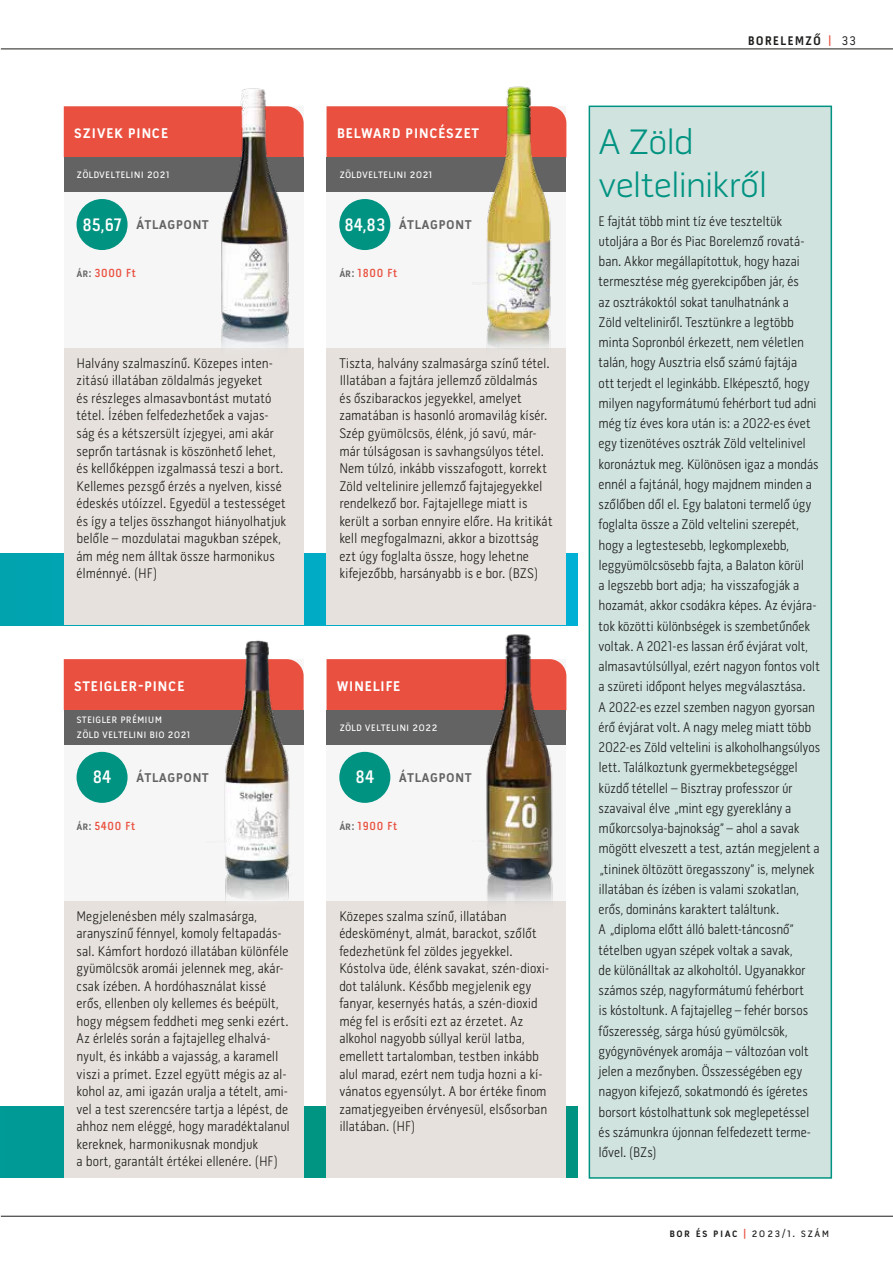
<style>
.page{position:relative;width:893px;height:1263px;background:#fff}
.page>*{position:absolute;margin:0;border:0;box-sizing:border-box;transform-origin:0 0}
.t1{font:300 36px/43.2px "Pill Gothic 600 mg";letter-spacing:-.02em;color:#009381}
.t2{font:600 18.45px "Pill Gothic 300 mg";color:#fff}
.t3{font:600 18px "Pill Gothic 300 mg";letter-spacing:.02em;color:#fff}
.t4{font:600 16.5px "Pill Gothic 300 mg";letter-spacing:.02em;color:#646363}
.t5{font:300 14.25px/17.5px "Pill Gothic 300 mg";letter-spacing:-.005em;color:#1d1d1b}
.t6{font:700 12.75px "Pill Gothic 300 mg";letter-spacing:.12em;color:#1d1d1b}
.t7{font:12px/14.2px "Pill Gothic 300 mg";letter-spacing:.01em;color:#fff}
.t8{font:600 12px "Pill Gothic 300 mg";letter-spacing:.06em;color:#ea5040}
.t9{font:12px "Pill Gothic 300 mg";letter-spacing:.12em;color:#1d1d1b}
.s1{color:#ea5040}
.s2{font-weight:400}
.s3{font-size:18.45px;color:#fff}
.s4{color:#646363}
.s5{font-weight:600}
.s6{font-weight:700;color:#ea5040}
</style>
<div class="page">
<hr style="left:1px;top:49px;width:892px;height:1px;background:#1d1d1b">
<hr style="left:1px;top:1216px;width:892px;height:1px;background:#1d1d1b">
<svg style="left:0;top:554px;width:578px;height:71px;background:#02a7b9"></svg>
<svg style="left:0;top:1106px;width:578px;height:72px;background:#02988f"></svg>
<div style="left:327px;top:106px;width:239px;height:519px;background:#f6f6f6"></div>
<div style="left:327px;top:106px;width:145px;height:51px;background:#ea5040"></div>
<div style="left:327px;top:157px;width:239px;height:34px;background:#646363"></div>
<div style="left:327px;top:349px;width:239px;height:276px;background:#e6e1dd"></div>
<div style="left:339px;top:199px;width:51px;height:51px;background:#009381;border-radius:50%"></div>
<div style="left:64px;top:659px;width:240px;height:519px;background:#f6f6f6"></div>
<div style="left:64px;top:659px;width:143px;height:51px;background:#ea5040"></div>
<div style="left:64px;top:710px;width:240px;height:34px;background:#646363"></div>
<div style="left:64px;top:901px;width:240px;height:277px;background:#e6e1dd"></div>
<div style="left:77px;top:752px;width:51px;height:51px;background:#009381;border-radius:50%"></div>
<div style="left:327px;top:659px;width:239px;height:519px;background:#f6f6f6"></div>
<div style="left:327px;top:659px;width:145px;height:51px;background:#ea5040"></div>
<div style="left:327px;top:710px;width:239px;height:34px;background:#646363"></div>
<div style="left:327px;top:901px;width:239px;height:277px;background:#e6e1dd"></div>
<div style="left:339px;top:752px;width:51px;height:51px;background:#009381;border-radius:50%"></div>
<div style="left:64px;top:106px;width:240px;height:519px;background:#f6f6f6"></div>
<div style="left:64px;top:106px;width:143px;height:51px;background:#ea5040"></div>
<div style="left:64px;top:157px;width:240px;height:34px;background:#646363"></div>
<div style="left:64px;top:349px;width:240px;height:276px;background:#e6e1dd"></div>
<div style="left:77px;top:199px;width:51px;height:51px;background:#009381;border-radius:50%"></div>
<div style="left:589px;top:106px;width:242px;height:1072px;background:#d0e3df"></div>
<div style="left:589px;top:106px;width:243px;height:1073px;border:2px solid #009381"></div>
<img style="left:472px;top:605px;width:99px;height:297px">
<img style="left:472px;top:86px;width:95px;height:263px">
<img style="left:207px;top:604px;width:99px;height:296px">
<img style="left:207px;top:88px;width:97px;height:261px">
<p class="t6" style="left:748px;top:32px;width:109px">BORELEMZŐ <span class="s1">|</span> <span class="s2">33</span></p>
<p class="t3" style="left:74px;top:121px;width:96px">Szivek Pince</p>
<p class="t7" style="left:77px;top:167px;width:95px">Zöldveltelini 2021</p>
<p class="t4" style="left:83px;top:213px;width:128px"><span class="s3">85,67</span> átlagpont</p>
<p class="t8" style="left:77px;top:265px;width:61px"><span class="s4">Ár:</span> 3000 Ft</p>
<p class="t5" style="left:77px;top:354px;width:211px">Halvány szalmaszínű. Közepes inten&shy;zitású illatában zöldalmás jegyeket<br>és részleges almasavbontást mutató tétel. Ízében felfedezhetőek a vajas&shy;ság és a kétszersült ízjegyei, ami akár seprőn tartásnak is köszönhető lehet, és kellőképpen izgalmassá teszi a bort.<br>Kellemes pezsgő érzés a nyelven, kissé édeskés utóízzel. Egyedül a testességet és így a teljes összhangot hiányolhatjuk belőle – mozdulatai magukban szépek, ám még nem álltak össze harmonikus élménnyé. (HF)</p>
<p class="t3" style="left:74px;top:674px;width:112px">Steigler-Pince</p>
<p class="t7" style="left:77px;top:712px;width:115px">Steigler Prémium<br>Zöld veltelini Bio 2021</p>
<p class="t2" style="left:93px;top:766px;width:20px">84</p>
<p class="t4" style="left:136px;top:766px;width:74px">átlagpont</p>
<p class="t8" style="left:77px;top:818px;width:60px"><span class="s4">Ár:</span> 5400 Ft</p>
<p class="t5" style="left:77px;top:907px;width:215px">Megjelenésben mély szalmasárga, aranyszínű fénnyel, komoly feltapadás&shy;sal. Kámfort hordozó illatában különféle gyümölcsök aromái jelennek meg, akár&shy;csak ízében. A hordóhasználat kissé erős, ellenben oly kellemes és beépült, hogy mégsem feddheti meg senki ezért.<br>Az érlelés során a fajtajelleg elhalvá&shy;nyult, és inkább a vajasság, a karamell viszi a prímet. Ezzel együtt mégis az al&shy;kohol az, ami igazán uralja a tételt, ami&shy;vel a test szerencsére tartja a lépést, de ahhoz nem eléggé, hogy maradéktalanul kereknek, harmonikusnak mondjuk<br>a bort, garantált értékei ellenére. (HF)</p>
<p class="t3" style="left:337px;top:121px;width:144px">Belward Pincészet</p>
<p class="t7" style="left:339px;top:167px;width:95px">Zöldveltelini 2021</p>
<p class="t4" style="left:344px;top:213px;width:129px"><span class="s3">84,83</span> átlagpont</p>
<p class="t8" style="left:339px;top:265px;width:59px"><span class="s4">Ár:</span> 1800 Ft</p>
<p class="t5" style="left:339px;top:354px;width:215px">Tiszta, halvány szalmasárga színű tétel.<br>Illatában a fajtára jellemző zöldalmás és őszibarackos jegyekkel, amelyet zamatában is hasonló aromavilág kísér.<br>Szép gyümölcsös, élénk, jó savú, már&shy;már túlságosan is savhangsúlyos tétel.<br>Nem túlzó, inkább visszafogott, korrekt Zöld veltelinire jellemző fajtajegyekkel rendelkező bor. Fajtajellege miatt is került a sorban ennyire előre. Ha kritikát kell megfogalmazni, akkor a bizottság ezt úgy foglalta össze, hogy lehetne kifejezőbb, harsányabb is e bor. (BZS)</p>
<p class="t3" style="left:337px;top:674px;width:65px">Winelife</p>
<p class="t7" style="left:339px;top:719px;width:100px">Zöld Veltelini 2022</p>
<p class="t2" style="left:356px;top:766px;width:20px">84</p>
<p class="t4" style="left:399px;top:766px;width:74px">átlagpont</p>
<p class="t8" style="left:339px;top:818px;width:59px"><span class="s4">Ár:</span> 1900 Ft</p>
<p class="t5" style="left:339px;top:907px;width:211px">Közepes szalma színű, illatában édesköményt, almát, barackot, szőlőt fedezhetünk fel zöldes jegyekkel.<br>Kóstolva üde, élénk savakat, szén-dioxi&shy;dot találunk. Később megjelenik egy fanyar, kesernyés hatás, a szén-dioxid még fel is erősíti ezt az érzetet. Az alkohol nagyobb súllyal kerül latba, emellett tartalomban, testben inkább alul marad, ezért nem tudja hozni a kí&shy;vánatos egyensúlyt. A bor értéke finom zamatjegyeiben érvényesül, elsősorban illatában. (HF)</p>
<h1 class="t1" style="left:599px;top:120px;width:171px">A Zöld veltelinikről</h1>
<p class="t5" style="left:599px;top:211px;width:223px;line-height:20.2px">E fajtát több mint tíz éve teszteltük utoljára a Bor és Piac Borelemző rovatá&shy;ban. Akkor megállapítottuk, hogy hazai termesztése még gyerekcipőben jár, és<br>az osztrákoktól sokat tanulhatnánk a<br>Zöld velteliniről. Tesztünkre a legtöbb minta Sopronból érkezett, nem véletlen talán, hogy Ausztria első számú fajtája<br>ott terjedt el leginkább. Elképesztő, hogy milyen nagyformátumú fehérbort tud adni még tíz éves kora után is: a 2022-es évet egy tizenötéves osztrák Zöld veltelinivel koronáztuk meg. Különösen igaz a mondás ennél a fajtánál, hogy majdnem minden a szőlőben dől el. Egy balatoni termelő úgy foglalta össze a Zöld veltelini szerepét, hogy a legtestesebb, legkomplexebb, leggyümölcsösebb fajta, a Balaton körül<br>a legszebb bort adja; ha visszafogják a hozamát, akkor csodákra képes. Az évjára&shy;tok közötti különbségek is szembetűnőek voltak. A 2021-es lassan érő évjárat volt, almasavtúlsúllyal, ezért nagyon fontos volt a szüreti időpont helyes megválasztása.<br>A 2022-es ezzel szemben nagyon gyorsan érő évjárat volt. A nagy meleg miatt több 2022-es Zöld veltelini is alkoholhangsúlyos lett. Találkoztunk gyermekbetegséggel küzdő tétellel – Bisztray professzor úr szavaival élve „mint egy gyereklány a műkorcsolya-bajnokság” – ahol a savak mögött elveszett a test, aztán megjelent a „tininek öltözött öregasszony” is, melynek illatában és ízében is valami szokatlan, erős, domináns karaktert találtunk.<br>A „diploma előtt álló balett-táncosnő” tételben ugyan szépek voltak a savak,<br>de különálltak az alkoholtól. Ugyanakkor számos szép, nagyformátumú fehérbort<br>is kóstoltunk. A fajtajelleg – fehér borsos fűszeresség, sárga húsú gyümölcsök, gyógynövények aromája – változóan volt jelen a mezőnyben. Összességében egy nagyon kifejező, sokatmondó és ígéretes borsort kóstolhattunk sok meglepetéssel és számunkra újonnan felfedezett terme&shy;lővel. (BZs)</p>
<p class="t9" style="left:670px;top:1226px;width:161px"><span class="s5">Bor és Piac</span> <span class="s6">|</span> 2023/1. szám</p>
</div>
